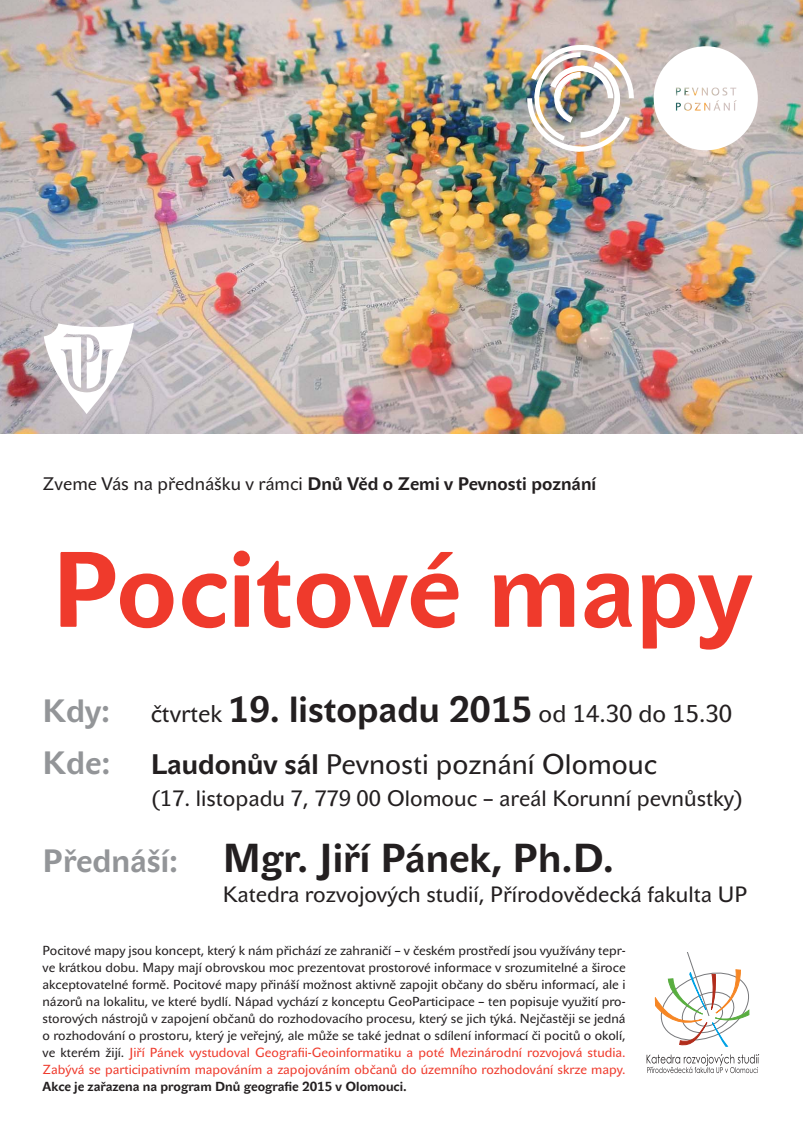
<style>
.page{position:relative;width:803px;height:1134px;background:#fff}
.page>*{position:absolute;margin:0;border:0;box-sizing:border-box;transform-origin:0 0}
.t1{font:700 106px "Abc Green";color:#ef3a2c}
.t2{font:700 40px "Abc Green";color:#231f20}
.t3{font:700 32px "Abc Green";color:#939598}
.t4{font:28px "Abc Green";color:#231f20}
.t5{font:24px "Abc Green";color:#231f20}
.t6{font:22px "Abc Green";color:#231f20}
.t7{font:700 18px "Abc Green";color:#231f20}
.t8{font:13px/17px "Abc Green";color:#231f20;text-align:justify}
.t9{font:700 13px "Abc Green";color:#231f20}
.s1{font-weight:400}
.s2{font-weight:700;font-size:36px}
.s3{font-weight:700}
.s4{font-size:32px;color:#939598}
.s5{color:#ef3a2c}
</style>
<div class="page">
<img style="left:0;top:0;width:802px;height:434px">
<svg style="left:654px;top:952px;width:96px;height:95px"></svg>
<svg style="left:646px;top:1054px;width:113px;height:19px"></svg>
<svg style="left:44px;top:323px;width:90px;height:91px"></svg>
<svg style="left:653px;top:46px;width:104px;height:104px"></svg>
<img style="left:527px;top:38px;width:106px;height:121px">
<h3 class="t7" style="left:43px;top:477px;width:555px"><span class="s1">Zveme Vás na přednášku v rámci</span> Dnů Věd o Zemi v Pevnosti poznání</h3>
<h1 class="t1" style="left:51px;top:551px;width:701px">Pocitové mapy</h1>
<h3 class="t3" style="left:43px;top:699px;width:69px">Kdy:</h3>
<h3 class="t5" style="left:151px;top:705px;width:582px">čtvrtek <span class="s2">19. listopadu 2015</span> od 14.30 do 15.30</h3>
<h3 class="t3" style="left:43px;top:752px;width:69px">Kde:</h3>
<h3 class="t4" style="left:151px;top:754px;width:507px"><span class="s3">Laudonův sál</span> Pevnosti poznání Olomouc</h3>
<h3 class="t6" style="left:151px;top:791px;width:594px">(17. listopadu 7, 779 00 Olomouc – areál Korunní pevnůstky)</h3>
<h2 class="t2" style="left:43px;top:843px;width:572px"><span class="s4">Přednáší:</span> Mgr. Jiří Pánek, Ph.D.</h2>
<h3 class="t6" style="left:223px;top:886px;width:526px">Katedra rozvojových studií, Přírodovědecká fakulta UP</h3>
<p class="t8" style="left:43px;top:943px;width:584px">Pocitové mapy jsou koncept, který k nám přichází ze zahraničí – v českém prostředí jsou využívány tepr&shy;ve krátkou dobu. Mapy mají obrovskou moc prezentovat prostorové informace v srozumitelné a široce akceptovatelné formě. Pocitové mapy přináší možnost aktivně zapojit občany do sběru informací, ale i názorů na lokalitu, ve které bydlí. Nápad vychází z konceptu GeoParticipace – ten popisuje využití pro&shy;storových nástrojů v zapojení občanů do rozhodovacího procesu, který se jich týká. Nejčastěji se jedná o rozhodování o prostoru, který je veřejný, ale může se také jednat o sdílení informací či pocitů o okolí, ve kterém žijí. <span class="s5">Jiří Pánek vystudoval Geografii-Geoinformatiku a poté Mezinárodní rozvojová studia.<br>Zabývá se participativním mapováním a zapojováním občanů do územního rozhodování skrze mapy.</span></p>
<p class="t9" style="left:43px;top:1081px;width:365px">Akce je zařazena na program Dnů geografie 2015 v Olomouci.</p>
</div>
